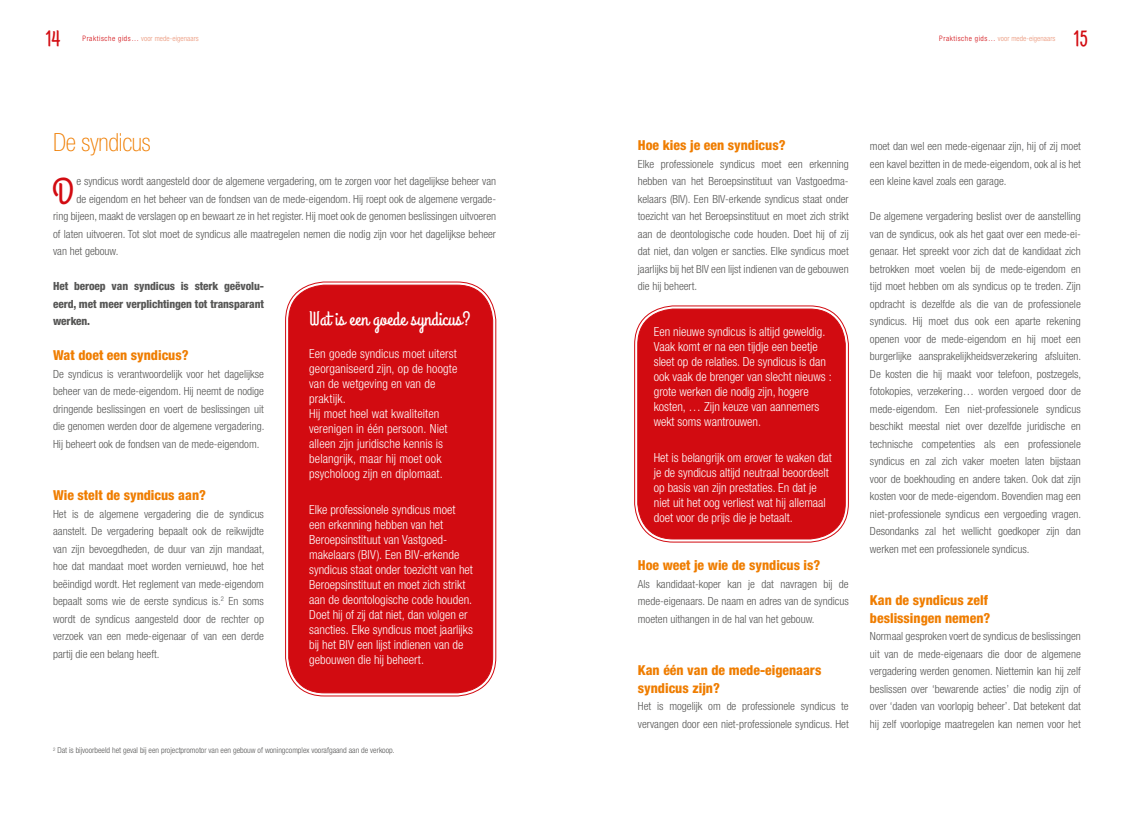
<style>
.page{position:relative;width:1134px;height:815px;background:#fff}
.page>*{position:absolute;margin:0;border:0;box-sizing:border-box;transform-origin:0 0}
.t1{font:35.62px "Grand Hotel";color:#d20b11}
.t2{font:100 condensed 25px "Helvetica Neue LT Std";letter-spacing:-.01em;color:#ef7d00}
.t3{font:22.5px "Grand Hotel";color:#d20b11}
.t4{font:20px "Grand Hotel";color:#fff}
.t5{font:800 condensed 13.75px/17.5px "Helvetica Neue LT Std";color:#ef7d00}
.t6{font:300 condensed 12.5px/15px "Helvetica Neue LT Std";color:#fff}
.t7{font:300 condensed 11.25px/17.5px "Helvetica Neue LT Std";color:#575756;text-align:justify}
.t8{font:800 condensed 11.25px/17.5px "Helvetica Neue LT Std";letter-spacing:-.01em;color:#575756;text-align:justify}
.t9{font:300 condensed 8.12px "Helvetica Neue LT Std";color:#575756}
.t10{font:300 condensed 7.5px "Helvetica Neue LT Std";letter-spacing:.01em;color:#eb9578}
.s1{color:#d20b11}
</style>
<div class="page">
<div style="left:285px;top:282px;width:211px;height:414px;border:1px solid #d20b11;border-radius:39px"></div>
<div style="left:288px;top:285px;width:205px;height:408px;background:#d20b11"></div>
<div style="left:634px;top:306px;width:215px;height:236px;border:1px solid #d20b11;border-radius:39px"></div>
<div style="left:637px;top:308px;width:209px;height:232px;background:#d20b11"></div>
<h3 class="t3" style="left:46px;top:25px;width:16px">14</h3>
<h3 class="t3" style="left:1074px;top:25px;width:16px">15</h3>
<p class="t10" style="left:83px;top:34px;width:118px"><span class="s1">Praktische gids…</span> voor mede-eigenaars</p>
<p class="t10" style="left:939px;top:34px;width:118px"><span class="s1">Praktische gids…</span> voor mede-eigenaars</p>
<h2 class="t2" style="left:53px;top:128px;width:99px">De syndicus</h2>
<h1 class="t1" style="left:53px;top:169px;width:23px">D</h1>
<p class="t7" style="left:76px;top:172px;width:421px">e syndicus wordt aangesteld door de algemene vergadering, om te zorgen voor het dagelijkse beheer van</p>
<p class="t7" style="left:76px;top:190px;width:421px">de eigendom en het beheer van de fondsen van de mede-eigendom. Hij roept ook de algemene vergade-</p>
<p class="t7" style="left:53px;top:207px;width:444px">ring bijeen, maakt de verslagen op en bewaart ze in het register. Hij moet ook de genomen beslissingen uitvoeren</p>
<p class="t7" style="left:53px;top:225px;width:444px">of laten uitvoeren. Tot slot moet de syndicus alle maatregelen nemen die nodig zijn voor het dagelijkse beheer</p>
<p class="t7" style="left:53px;top:242px;width:67px">van het gebouw.</p>
<p class="t8" style="left:53px;top:277px;width:212px">Het beroep van syndicus is sterk geëvolu&shy;eerd, met meer verplichtingen tot transparant werken.</p>
<p class="t5" style="left:53px;top:346px;width:137px">Wat doet een syndicus?</p>
<p class="t7" style="left:53px;top:365px;width:213px">De syndicus is verantwoordelijk voor het dagelijkse beheer van de mede-eigendom. Hij neemt de nodige dringende beslissingen en voert de beslissingen uit die genomen werden door de algemene vergadering.<br>Hij beheert ook de fondsen van de mede-eigendom.</p>
<h3 class="t4" style="left:309px;top:307px;width:163px">Wat is een goede syndicus?</h3>
<p class="t6" style="left:309px;top:346px;width:150px">Een goede syndicus moet uiterst georganiseerd zijn, op de hoogte van de wetgeving en van de praktijk.<br>Hij moet heel wat kwaliteiten verenigen in één persoon. Niet alleen zijn juridische kennis is belangrijk, maar hij moet ook psycholoog zijn en diplomaat.</p>
<p class="t6" style="left:309px;top:502px;width:165px">Elke professionele syndicus moet een erkenning hebben van het Beroepsinstituut van Vastgoed&shy;makelaars (BIV). Een BIV-erkende syndicus staat onder toezicht van het Beroepsinstituut en moet zich strikt aan de deontologische code houden.<br>Doet hij of zij dat niet, dan volgen er sancties. Elke syndicus moet jaarlijks bij het BIV een lijst indienen van de gebouwen die hij beheert.</p>
<p class="t5" style="left:53px;top:486px;width:154px">Wie stelt de syndicus aan?</p>
<p class="t7" style="left:53px;top:505px;width:213px">Het is de algemene vergadering die de syndicus aanstelt. De vergadering bepaalt ook de reikwijdte van zijn bevoegdheden, de duur van zijn mandaat, hoe dat mandaat moet worden vernieuwd, hoe het beëindigd wordt. Het reglement van mede-eigendom bepaalt soms wie de eerste syndicus is.<sup>2</sup> En soms wordt de syndicus aangesteld door de rechter op verzoek van een mede-eigenaar of van een derde partij die een belang heeft.</p>
<p class="t9" style="left:53px;top:746px;width:343px"><sup>2</sup> Dat is bijvoorbeeld het geval bij een projectpromotor van een gebouw of woningcomplex voorafgaand aan de verkoop.</p>
<p class="t5" style="left:638px;top:136px;width:149px">Hoe kies je een syndicus?</p>
<p class="t7" style="left:638px;top:155px;width:212px">Elke professionele syndicus moet een erkenning hebben van het Beroepsinstituut van Vastgoedma&shy;kelaars (BIV). Een BIV-erkende syndicus staat onder toezicht van het Beroepsinstituut en moet zich strikt aan de deontologische code houden. Doet hij of zij dat niet, dan volgen er sancties. Elke syndicus moet jaarlijks bij het BIV een lijst indienen van de gebouwen die hij beheert.</p>
<p class="t6" style="left:654px;top:324px;width:179px">Een nieuwe syndicus is altijd geweldig.<br>Vaak komt er na een tijdje een beetje sleet op de relaties. De syndicus is dan ook vaak de brenger van slecht nieuws : grote werken die nodig zijn, hogere kosten, … Zijn keuze van aannemers wekt soms wantrouwen.</p>
<p class="t6" style="left:654px;top:450px;width:180px">Het is belangrijk om erover te waken dat je de syndicus altijd neutraal beoordeelt op basis van zijn prestaties. En dat je niet uit het oog verliest wat hij allemaal doet voor de prijs die je betaalt.</p>
<p class="t5" style="left:638px;top:556px;width:184px">Hoe weet je wie de syndicus is?</p>
<p class="t7" style="left:638px;top:575px;width:212px">Als kandidaat-koper kan je dat navragen bij de mede-eigenaars. De naam en adres van de syndicus moeten uithangen in de hal van het gebouw.</p>
<p class="t5" style="left:638px;top:661px;width:185px">Kan één van de mede-eigenaars syndicus zijn?</p>
<p class="t7" style="left:638px;top:697px;width:212px">Het is mogelijk om de professionele syndicus te vervangen door een niet-professionele syndicus. Het</p>
<p class="t7" style="left:870px;top:137px;width:212px">moet dan wel een mede-eigenaar zijn, hij of zij moet een kavel bezitten in de mede-eigendom, ook al is het een kleine kavel zoals een garage.</p>
<p class="t7" style="left:870px;top:207px;width:213px">De algemene vergadering beslist over de aanstelling van de syndicus, ook als het gaat over een mede-ei&shy;genaar. Het spreekt voor zich dat de kandidaat zich betrokken moet voelen bij de mede-eigendom en tijd moet hebben om als syndicus op te treden. Zijn opdracht is dezelfde als die van de professionele syndicus. Hij moet dus ook een aparte rekening openen voor de mede-eigendom en hij moet een burgerlijke aansprakelijkheidsverzekering afsluiten.<br>De kosten die hij maakt voor telefoon, postzegels, fotokopies, verzekering… worden vergoed door de mede-eigendom. Een niet-professionele syndicus beschikt meestal niet over dezelfde juridische en technische competenties als een professionele syndicus en zal zich vaker moeten laten bijstaan voor de boekhouding en andere taken. Ook dat zijn kosten voor de mede-eigendom. Bovendien mag een niet-professionele syndicus een vergoeding vragen.<br>Desondanks zal het wellicht goedkoper zijn dan werken met een professionele syndicus.</p>
<p class="t5" style="left:870px;top:591px;width:122px">Kan de syndicus zelf beslissingen nemen?</p>
<p class="t7" style="left:870px;top:627px;width:212px">Normaal gesproken voert de syndicus de beslissingen uit van de mede-eigenaars die door de algemene vergadering werden genomen. Niettemin kan hij zelf beslissen over ‘bewarende acties’ die nodig zijn of over ‘daden van voorlopig beheer’. Dat betekent dat hij zelf voorlopige maatregelen kan nemen voor het</p>
</div>
